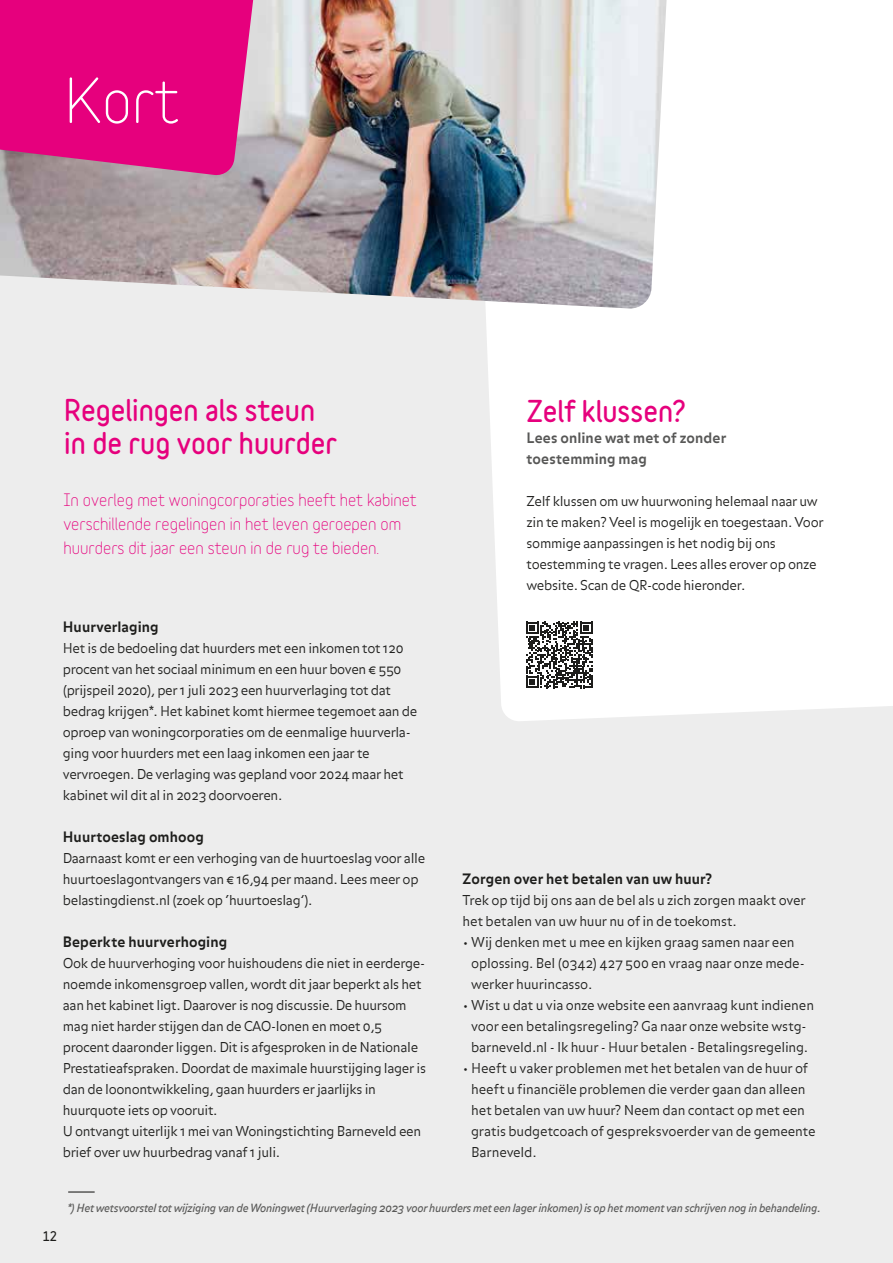
<style>
.page{position:relative;width:893px;height:1263px;background:#fff}
.page>*{position:absolute;margin:0;border:0;box-sizing:border-box;transform-origin:0 0}
.t1{font:60px "Variable";color:#fff}
.t2{font:900 27px/32.4px "Variable";color:#e6007d}
.t3{font:16.5px/24px "Variable";color:#e6007d}
.t4{font:700 14.25px "Balance OT";letter-spacing:.01em;color:#1d1d1b}
.t5{font:700 14.25px/21px "Balance OT";letter-spacing:.01em;color:#575756}
.t6{font:300 13.5px/21px "Balance OT";letter-spacing:-.025em;color:#1d1d1b}
.t7{font:900 12px "Variable";color:#1d1d1b}
.t8{font:italic 11.25px "Balance OT";letter-spacing:-.025em;color:#575756}
</style>
<div class="page">
<div style="left:0;top:309px;width:471px;height:954px;background:#ededed"></div>
<svg style="left:471px;top:309px;width:422px;height:954px;fill:#ededed"></svg>
<div style="left:519px;top:614px;width:81px;height:81px;background:#fff"></div>
<svg style="left:526px;top:622px;width:67px;height:66px"></svg>
<hr style="left:69px;top:1191px;width:25px;height:2px;background:#575756">
<img style="left:0;top:0;width:667px;height:309px">
<svg style="left:0;top:0;width:255px;height:176px;background:#e01382"></svg>
<h1 class="t1" style="left:65px;top:64px;width:116px">Kort</h1>
<h2 class="t2" style="left:64px;top:394px;width:274px">Regelingen als steun in de rug voor huurder</h2>
<p class="t3" style="left:63px;top:487px;width:355px">In overleg met woningcorporaties heeft het kabinet verschillende regelingen in het leven geroepen om huurders dit jaar een steun in de rug te bieden.</p>
<p class="t4" style="left:63px;top:618px;width:97px">Huurverlaging</p>
<p class="t6" style="left:63px;top:638px;width:356px">Het is de bedoeling dat huurders met een inkomen tot 120 procent van het sociaal minimum en een huur boven € 550 (prijspeil 2020), per 1 juli 2023 een huurverlaging tot dat bedrag krijgen*. Het kabinet komt hiermee tegemoet aan de oproep van woningcorporaties om de eenmalige huurverla&shy;ging voor huurders met een laag inkomen een jaar te vervroegen. De verlaging was gepland voor 2024 maar het kabinet wil dit al in 2023 doorvoeren.</p>
<p class="t4" style="left:63px;top:828px;width:143px">Huurtoeslag omhoog</p>
<p class="t6" style="left:63px;top:848px;width:364px">Daarnaast komt er een verhoging van de huurtoeslag voor alle huurtoeslagontvangers van € 16,94 per maand. Lees meer op belastingdienst.nl (zoek op ‘huurtoeslag’).</p>
<p class="t4" style="left:63px;top:933px;width:166px">Beperkte huurverhoging</p>
<p class="t6" style="left:63px;top:953px;width:365px">Ook de huurverhoging voor huishoudens die niet in eerderge&shy;noemde inkomensgroep vallen, wordt dit jaar beperkt als het aan het kabinet ligt. Daarover is nog discussie. De huursom mag niet harder stijgen dan de CAO-lonen en moet 0,5 procent daaronder liggen. Dit is afgesproken in de Nationale Prestatieafspraken. Doordat de maximale huurstijging lager is dan de loonontwikkeling, gaan huurders er jaarlijks in huurquote iets op vooruit.<br>U ontvangt uiterlijk 1 mei van Woningstichting Barneveld een brief over uw huurbedrag vanaf 1 juli.</p>
<h2 class="t2" style="left:526px;top:394px;width:161px">Zelf klussen?</h2>
<p class="t5" style="left:526px;top:428px;width:201px">Lees online wat met of zonder toestemming mag</p>
<p class="t6" style="left:526px;top:491px;width:299px">Zelf klussen om uw huurwoning helemaal naar uw zin te maken? Veel is mogelijk en toegestaan. Voor sommige aanpassingen is het nodig bij ons toestemming te vragen. Lees alles erover op onze website. Scan de QR-code hieronder.</p>
<p class="t4" style="left:463px;top:870px;width:251px">Zorgen over het betalen van uw huur?</p>
<p class="t6" style="left:463px;top:890px;width:345px">Trek op tijd bij ons aan de bel als u zich zorgen maakt over het betalen van uw huur nu of in de toekomst.</p>
<p class="t6" style="left:471px;top:932px;width:335px;text-indent:-9px">• Wij denken met u mee en kijken graag samen naar een oplossing. Bel (0342) 427 500 en vraag naar onze mede&shy;werker huurincasso.</p>
<p class="t6" style="left:463px;top:995px;width:353px;text-align:center">• Wist u dat u via onze website een aanvraag kunt indienen voor een betalingsregeling? Ga naar onze website wstg&shy;barneveld.nl - Ik huur - Huur betalen - Betalingsregeling.</p>
<p class="t6" style="left:471px;top:1058px;width:346px;text-indent:-9px">• Heeft u vaker problemen met het betalen van de huur of heeft u financiële problemen die verder gaan dan alleen het betalen van uw huur? Neem dan contact op met een gratis budgetcoach of gespreksvoerder van de gemeente Barneveld.</p>
<p class="t7" style="left:43px;top:1228px;width:16px">12</p>
<p class="t8" style="left:68px;top:1201px;width:755px">*) Het wetsvoorstel tot wijziging van de Woningwet (Huurverlaging 2023 voor huurders met een lager inkomen) is op het moment van schrijven nog in behandeling.</p>
</div>
